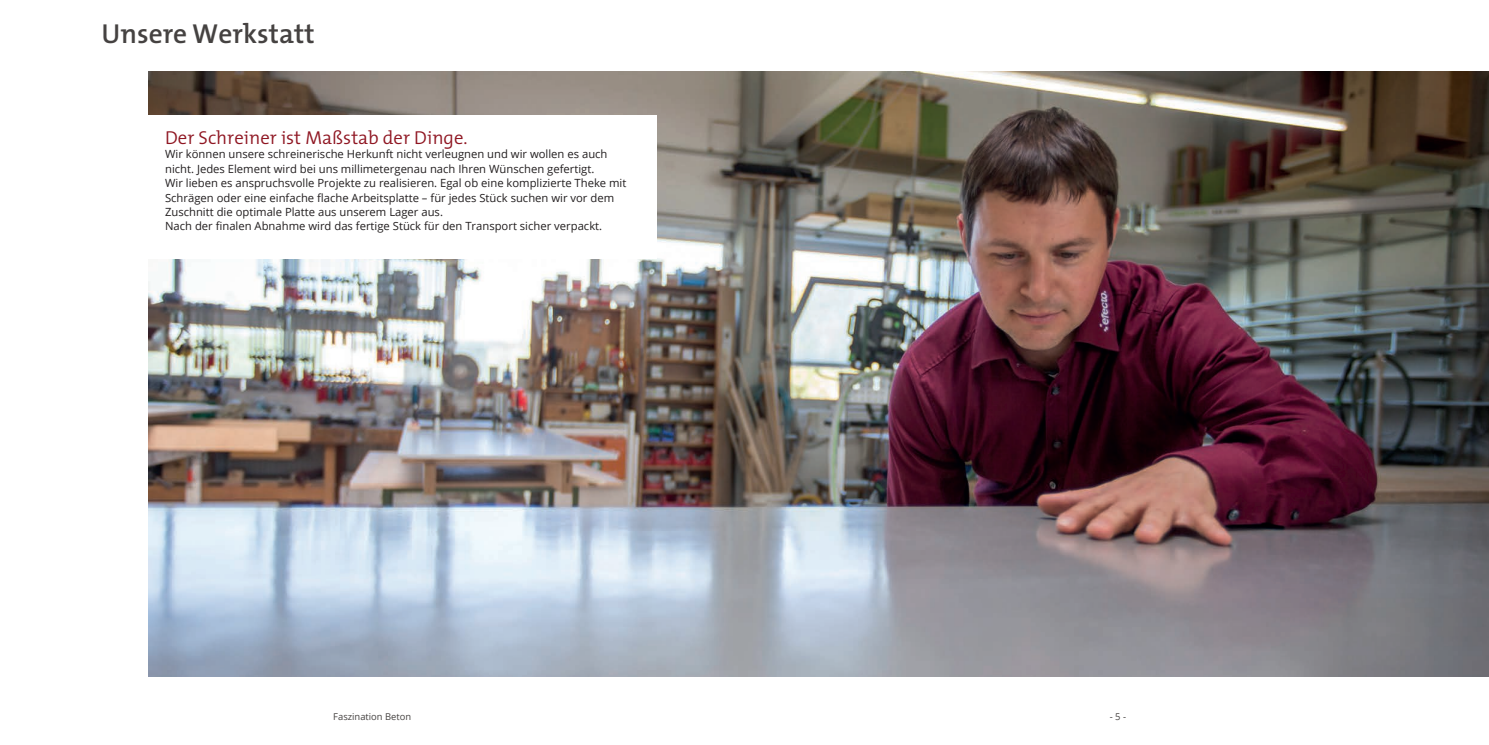
<style>
.page{position:relative;width:1489px;height:745px;background:#fff}
.page>*{position:absolute;margin:0;border:0;box-sizing:border-box;transform-origin:0 0}
.t1{font:600 27.5px "The Mix";color:#454241}
.t2{font:300 18.75px "The Mix";color:#8f1622}
.t3{font:11.25px/14.4px "Open Sans";color:#231f20}
.t4{font:9.38px "Open Sans";color:#454241}
</style>
<div class="page">
<img style="left:148px;top:72px;width:1340px;height:604px">
<div style="left:148px;top:115px;width:508px;height:144px;background:#fff"></div>
<h1 class="t1" style="left:102px;top:11px;width:214px">Unsere Werkstatt</h1>
<h2 class="t2" style="left:165px;top:122px;width:304px">Der Schreiner ist Maßstab der Dinge.</h2>
<p class="t3" style="left:165px;top:147px;width:463px">Wir können unsere schreinerische Herkunft nicht verleugnen und wir wollen es auch nicht. Jedes Element wird bei uns millimetergenau nach Ihren Wünschen gefertigt.<br>Wir lieben es anspruchsvolle Projekte zu realisieren. Egal ob eine komplizierte Theke mit Schrägen oder eine einfache flache Arbeitsplatte – für jedes Stück suchen wir vor dem Zuschnitt die optimale Platte aus unserem Lager aus.<br>Nach der finalen Abnahme wird das fertige Stück für den Transport sicher verpackt.</p>
<p class="t4" style="left:333px;top:709px;width:79px">Faszination Beton</p>
</div>
